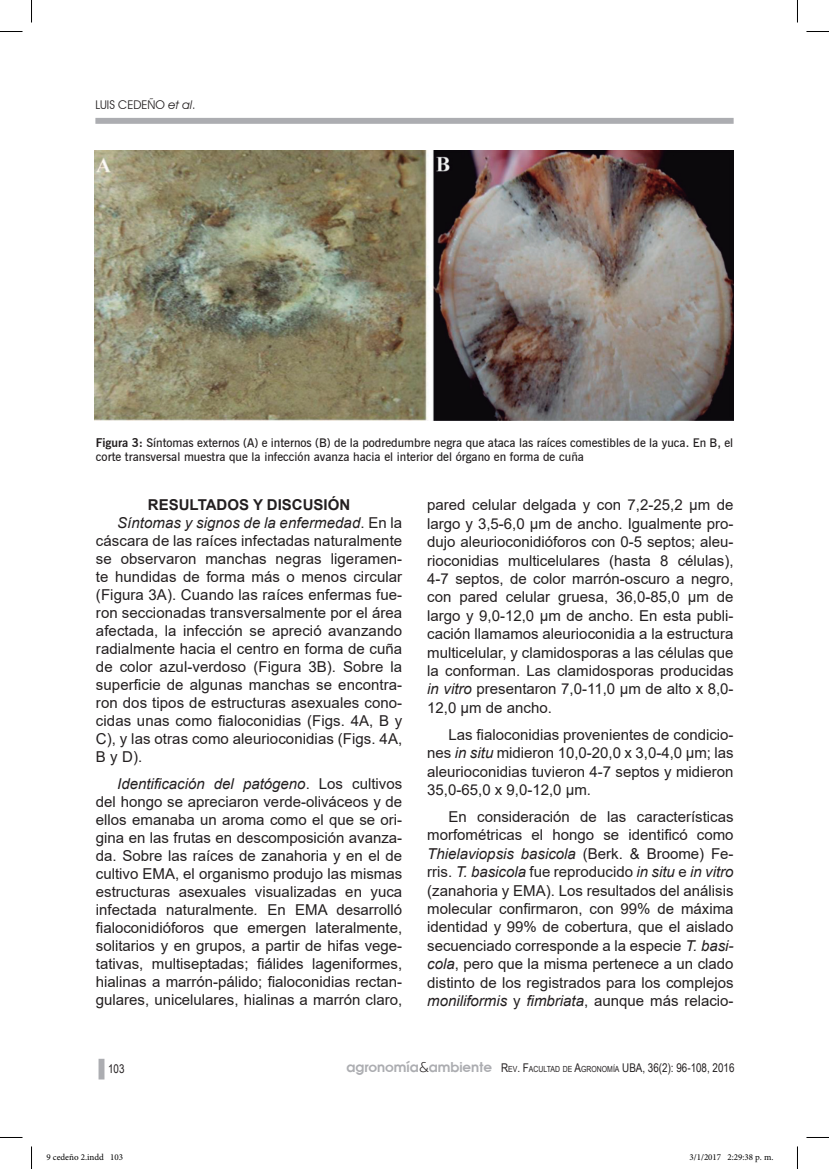
<style>
.page{position:relative;width:829px;height:1169px;background:#fff}
.page>*{position:absolute;margin:0;border:0;box-sizing:border-box;transform-origin:0 0}
.cont_texto{font:15px/18px "Arial";color:#231f20;text-align:justify}
.titu_conteni{font:700 15px "Arial";color:#231f20}
.cuadros_TITULO{font:600 12px/14.4px "News Gothic BT";color:#231f20}
.t1{font:12px "Arial Narrow";color:#231f20}
.t2{font:12px "Avant Garde IT Cby BT";color:#231f20}
.t3{font:9px "Minion Pro";color:#000}
.s1{font-style:italic}
.s2{font-weight:700}
.s3{font-family:"Avant Garde";font-weight:600;font-size:13.5px;color:#acadb1}
.s4{font-family:"Erie Plain";font-size:15px}
.s5{font-size:8.4px}
.s6{font-style:inherit}
</style>
<div class="page">
<div style="left:98px;top:1058px;width:6px;height:21px;background:#acadb1"></div>
<div style="left:95px;top:118px;width:638px;height:6px;background:#acadb1"></div>
<img style="left:94px;top:151px;width:639px;height:269px">
<svg style="left:0;top:31px;width:22px;height:1px"></svg>
<svg style="left:806px;top:31px;width:22px;height:1px"></svg>
<svg style="left:0;top:1137px;width:22px;height:1px"></svg>
<svg style="left:806px;top:1137px;width:22px;height:1px"></svg>
<svg style="left:31px;top:0;width:1px;height:23px"></svg>
<svg style="left:31px;top:1146px;width:1px;height:23px"></svg>
<svg style="left:797px;top:0;width:1px;height:23px"></svg>
<svg style="left:797px;top:1146px;width:1px;height:23px"></svg>
<p class="t2" style="left:95px;top:97px;width:102px">LUIS CEDEÑO <span class="s1">et al</span>.</p>
<p class="cuadros_TITULO" style="left:96px;top:435px;width:638px"><span class="s2">Figura 3:</span> Síntomas externos (A) e internos (B) de la podredumbre negra que ataca las raíces comestibles de la yuca. En B, el corte transversal muestra que la infección avanza hacia el interior del órgano en forma de cuña</p>
<p class="titu_conteni" style="left:148px;top:494px;width:204px">RESULTADOS Y DISCUSIÓN</p>
<p class="cont_texto" style="left:96px;top:514px;width:308px;text-indent:21px"><span class="s1">Síntomas y signos de la enfermedad</span>. En la cáscara de las raíces infectadas naturalmente se observaron manchas negras ligeramen&shy;te hundidas de forma más o menos circular (Figura 3A). Cuando las raíces enfermas fue&shy;ron seccionadas transversalmente por el área afectada, la infección se apreció avanzando radialmente hacia el centro en forma de cuña de color azul-verdoso (Figura 3B). Sobre la superficie de algunas manchas se encontra&shy;ron dos tipos de estructuras asexuales cono&shy;cidas unas como fialoconidias (Figs. 4A, B y C), y las otras como aleurioconidias (Figs. 4A, B y D).</p>
<p class="cont_texto" style="left:96px;top:774px;width:308px;text-indent:21px"><span class="s1">Identificación del patógeno</span>. Los cultivos del hongo se apreciaron verde-oliváceos y de ellos emanaba un aroma como el que se ori&shy;gina en las frutas en descomposición avanza&shy;da. Sobre las raíces de zanahoria y en el de cultivo EMA, el organismo produjo las mismas estructuras asexuales visualizadas en yuca infectada naturalmente<span class="s1">.</span> En EMA desarrolló fialoconidióforos que emergen lateralmente, solitarios y en grupos, a partir de hifas vege&shy;tativas, multiseptadas; fiálides lageniformes, hialinas a marrón-pálido; fialoconidias rectan&shy;gulares, unicelulares, hialinas a marrón claro,</p>
<p class="cont_texto" style="left:427px;top:496px;width:308px;line-height:18.5px">pared celular delgada y con 7,2-25,2 µm de largo y 3,5-6,0 µm de ancho. Igualmente pro&shy;dujo aleurioconidióforos con 0-5 septos; aleu&shy;rioconidias multicelulares (hasta 8 células), 4-7 septos, de color marrón-oscuro a negro, con pared celular gruesa, 36,0-85,0 µm de largo y 9,0-12,0 µm de ancho. En esta publi&shy;cación llamamos aleurioconidia a la estructura multicelular, y clamidosporas a las células que la conforman. Las clamidosporas producidas <span class="s1">in vitro</span> presentaron 7,0-11,0 µm de alto x 8,0- 12,0 µm de ancho.</p>
<p class="cont_texto" style="left:427px;top:725px;width:308px;line-height:18.5px;text-indent:21px">Las fialoconidias provenientes de condicio&shy;nes <span class="s1">in situ</span> midieron 10,0-20,0 x 3,0-4,0 µm; las aleurioconidias tuvieron 4-7 septos y midieron 35,0-65,0 x 9,0-12,0 µm.</p>
<p class="cont_texto" style="left:427px;top:807px;width:308px;line-height:18.5px;text-indent:21px">En consideración de las características morfométricas el hongo se identificó como <span class="s1">Thielaviopsis basicola</span> (Berk. &amp; Broome) Fe&shy;rris. <span class="s1">T. basicola</span> fue reproducido <span class="s1">in situ</span> e <span class="s1">in vitro </span>(zanahoria y EMA). Los resultados del análisis molecular confirmaron, con 99% de máxima identidad y 99% de cobertura, que el aislado secuenciado corresponde a la especie <span class="s1">T. basi&shy;cola</span>, pero que la misma pertenece a un clado distinto de los registrados para los complejos <span class="s1">moniliformis</span> y <span class="s1">fimbriata</span>, aunque más relacio-</p>
<p class="t1" style="left:108px;top:1059px;width:18px">103</p>
<p class="t1" style="left:346px;top:1059px;width:389px"><span class="s3">agronomía</span><span class="s4">&amp;</span><span class="s3">ambiente</span> R<span class="s5">EV</span>. F<span class="s5">ACULTAD DE</span> <span class="s6">A</span><span class="s5">GRONOMÍA</span> UBA, 36(2): 96-108, 2016</p>
<p class="t3" style="left:46px;top:1151px;width:78px">9 cedeño 2.indd 103</p>
<p class="t3" style="left:689px;top:1151px;width:85px">3/1/2017 2:29:38 p. m.</p>
</div>
